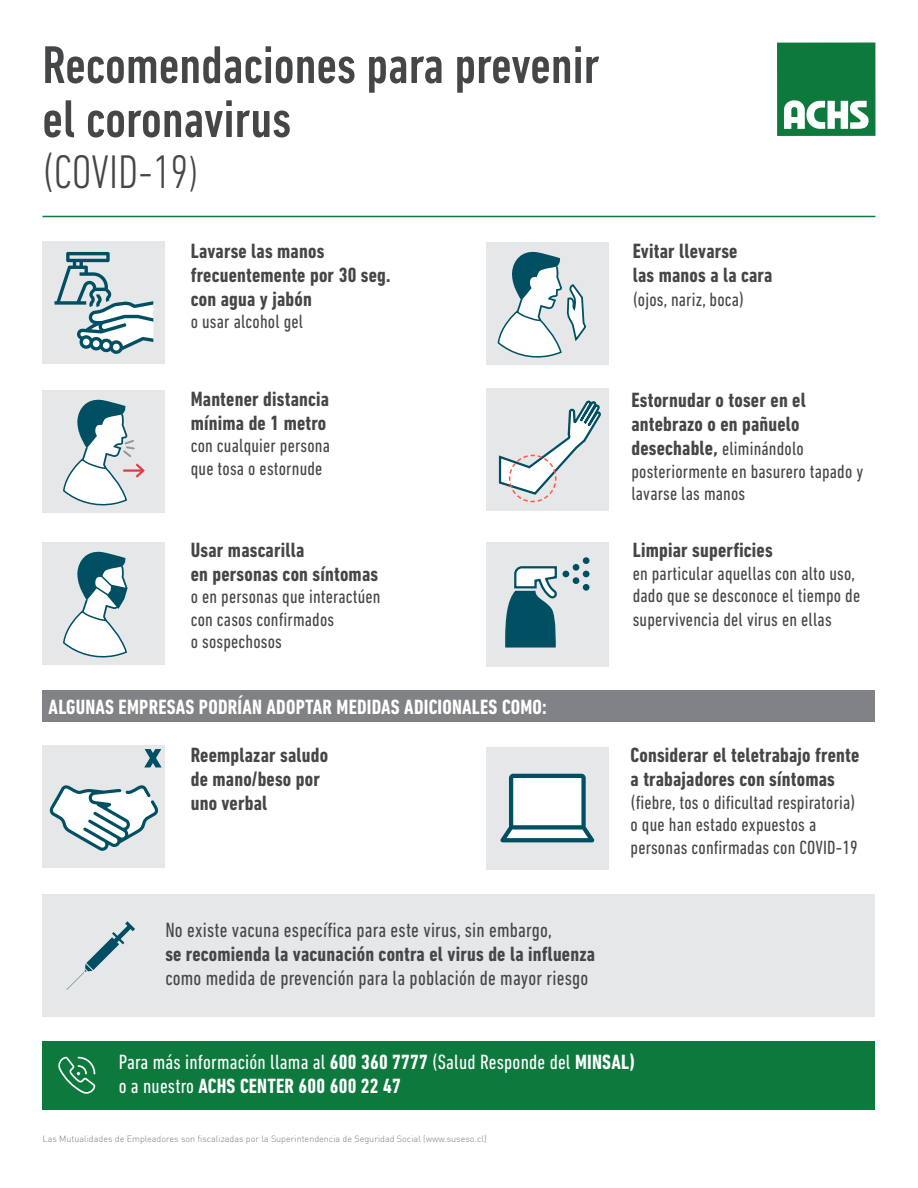
<style>
.page{position:relative;width:918px;height:1188px;background:#fff}
.page>*{position:absolute;margin:0;border:0;box-sizing:border-box;transform-origin:0 0}
.t1{font:500 condensed 54px "DIN Next LT Pro";color:#454647}
.t2{font:300 condensed 48px "DIN Next LT Pro";color:#454647}
.t3{font:700 condensed 21px/24px "DIN Next LT Pro";letter-spacing:.01em;color:#454647}
.t4{font:condensed 21px "DIN Next LT Pro";letter-spacing:.01em;color:#454647}
.t5{font:700 condensed 21px "DIN Next LT Pro";letter-spacing:.01em;color:#fff}
.t6{font:condensed 21px "DIN Next LT Pro";letter-spacing:.01em;color:#fff}
.t7{font:condensed 19.5px/22.5px "DIN Next LT Pro";letter-spacing:.01em;color:#454647}
.t8{font:300 9px "DIN";color:#787d83}
.s1{font-size:43.5px}
.s2{font-weight:700;font-size:21px}
.s3{font-weight:700}
.s4{font-weight:400}
</style>
<div class="page">
<div style="left:43px;top:390px;width:122px;height:122px;background:#e6e7e9"></div>
<div style="left:486px;top:242px;width:123px;height:123px;background:#e6e7e9"></div>
<div style="left:43px;top:542px;width:122px;height:123px;background:#e6e7e9"></div>
<div style="left:777px;top:43px;width:98px;height:93px;background:#0d793d"></div>
<svg style="left:784px;top:100px;width:85px;height:29px"></svg>
<div style="left:43px;top:690px;width:832px;height:31px;background:#808285"></div>
<div style="left:42px;top:1041px;width:833px;height:69px;background:#0d793d"></div>
<div style="left:486px;top:747px;width:123px;height:122px;background:#e6e7e9"></div>
<div style="left:43px;top:242px;width:122px;height:122px;background:#e6e7e9"></div>
<div style="left:486px;top:388px;width:123px;height:123px;background:#e6e7e9"></div>
<div style="left:486px;top:542px;width:123px;height:125px;background:#e6e7e9"></div>
<div style="left:43px;top:745px;width:122px;height:123px;background:#e6e7e9"></div>
<div style="left:43px;top:894px;width:832px;height:123px;background:#e6e7e9"></div>
<svg style="left:58px;top:1057px;width:37px;height:37px"></svg>
<hr style="left:43px;top:216px;width:832px;height:1px;background:#0d793d">
<svg style="left:63px;top:399px;width:82px;height:107px"></svg>
<svg style="left:54px;top:252px;width:99px;height:102px"></svg>
<svg style="left:63px;top:551px;width:65px;height:107px"></svg>
<svg style="left:144px;top:749px;width:18px;height:18px"></svg>
<svg style="left:497px;top:251px;width:90px;height:107px"></svg>
<svg style="left:498px;top:400px;width:103px;height:103px"></svg>
<svg style="left:66px;top:921px;width:69px;height:69px"></svg>
<svg style="left:500px;top:774px;width:94px;height:68px"></svg>
<svg style="left:49px;top:785px;width:110px;height:66px"></svg>
<div style="left:573px;top:564px;width:6px;height:7px;background:#004f63;border-radius:50%"></div>
<div style="left:573px;top:577px;width:6px;height:7px;background:#004f63;border-radius:50%"></div>
<div style="left:583px;top:557px;width:7px;height:7px;background:#004f63;border-radius:50%"></div>
<div style="left:583px;top:584px;width:7px;height:7px;background:#004f63;border-radius:50%"></div>
<div style="left:583px;top:571px;width:7px;height:6px;background:#004f63;border-radius:50%"></div>
<svg style="left:505px;top:566px;width:64px;height:82px"></svg>
<p class="t1" style="left:42px;top:34px;width:559px">Recomendaciones para prevenir</p>
<p class="t1" style="left:42px;top:88px;width:250px">el coronavirus</p>
<p class="t2" style="left:42px;top:145px;width:158px">(COVID-19<span class="s1">)</span></p>
<p class="t3" style="left:191px;top:238px;width:201px">Lavarse las manos frecuentemente por 30 seg.</p>
<p class="t3" style="left:191px;top:286px;width:123px">con agua y jabón</p>
<p class="t7" style="left:191px;top:310px;width:114px">o usar alcohol gel</p>
<p class="t3" style="left:191px;top:387px;width:140px">Mantener distancia</p>
<p class="t3" style="left:191px;top:411px;width:137px">mínima de 1 metro</p>
<p class="t7" style="left:191px;top:434px;width:141px">con cualquier persona</p>
<p class="t7" style="left:191px;top:457px;width:133px">que tosa o estornude</p>
<p class="t3" style="left:191px;top:538px;width:115px">Usar mascarilla</p>
<p class="t3" style="left:191px;top:562px;width:189px">en personas con síntomas</p>
<p class="t7" style="left:191px;top:585px;width:191px">o en personas que interactúen</p>
<p class="t7" style="left:191px;top:608px;width:145px">con casos confirmados</p>
<p class="t7" style="left:191px;top:630px;width:93px">o sospechosos</p>
<p class="t5" style="left:49px;top:695px;width:500px">ALGUNAS EMPRESAS PODRÍAN ADOPTAR MEDIDAS ADICIONALES COMO:</p>
<p class="t3" style="left:191px;top:743px;width:139px">Reemplazar saludo</p>
<p class="t3" style="left:191px;top:767px;width:131px">de mano/beso por</p>
<p class="t3" style="left:191px;top:791px;width:78px">uno verbal</p>
<p class="t4" style="left:165px;top:918px;width:388px">No existe vacuna específica para este virus, sin embargo,</p>
<p class="t3" style="left:165px;top:942px;width:431px">se recomienda la vacunación contra el virus de la influenza</p>
<p class="t4" style="left:165px;top:966px;width:425px">como medida de prevención para la población de mayor riesgo</p>
<p class="t3" style="left:633px;top:238px;width:106px">Evitar llevarse</p>
<p class="t3" style="left:633px;top:262px;width:141px">las manos a la cara</p>
<p class="t7" style="left:633px;top:288px;width:113px">(ojos, nariz, boca)</p>
<p class="t3" style="left:631px;top:388px;width:176px">Estornudar o toser en el antebrazo o en pañuelo</p>
<p class="t7" style="left:631px;top:437px;width:233px"><span class="s2">desechable,</span> eliminándolo posteriormente en basurero tapado y lavarse las manos</p>
<p class="t3" style="left:633px;top:538px;width:141px">Limpiar superficies</p>
<p class="t7" style="left:633px;top:562px;width:229px;line-height:23.2px">en particular aquellas con alto uso, dado que se desconoce el tiempo de supervivencia del virus en ellas</p>
<p class="t3" style="left:631px;top:743px;width:230px">Considerar el teletrabajo frente</p>
<p class="t3" style="left:631px;top:767px;width:206px">a trabajadores con síntomas</p>
<p class="t7" style="left:631px;top:791px;width:227px">(fiebre, tos o dificultad respiratoria)</p>
<p class="t7" style="left:631px;top:813px;width:229px">o que han estado expuestos a personas confirmadas con COVID-19</p>
<p class="t6" style="left:119px;top:1050px;width:518px">Para más información llama al <span class="s3">600 360 7777</span> (Salud Responde del <span class="s3">MINSAL)</span></p>
<p class="t5" style="left:119px;top:1074px;width:284px"><span class="s4">o a nuestro</span> ACHS CENTER 600 600 22 47</p>
<p class="t8" style="left:43px;top:1133px;width:446px">Las Mutualidades de Empleadores son fiscalizadas por la Superintendencia de Seguridad Social (www.suseso.cl)</p>
</div>
